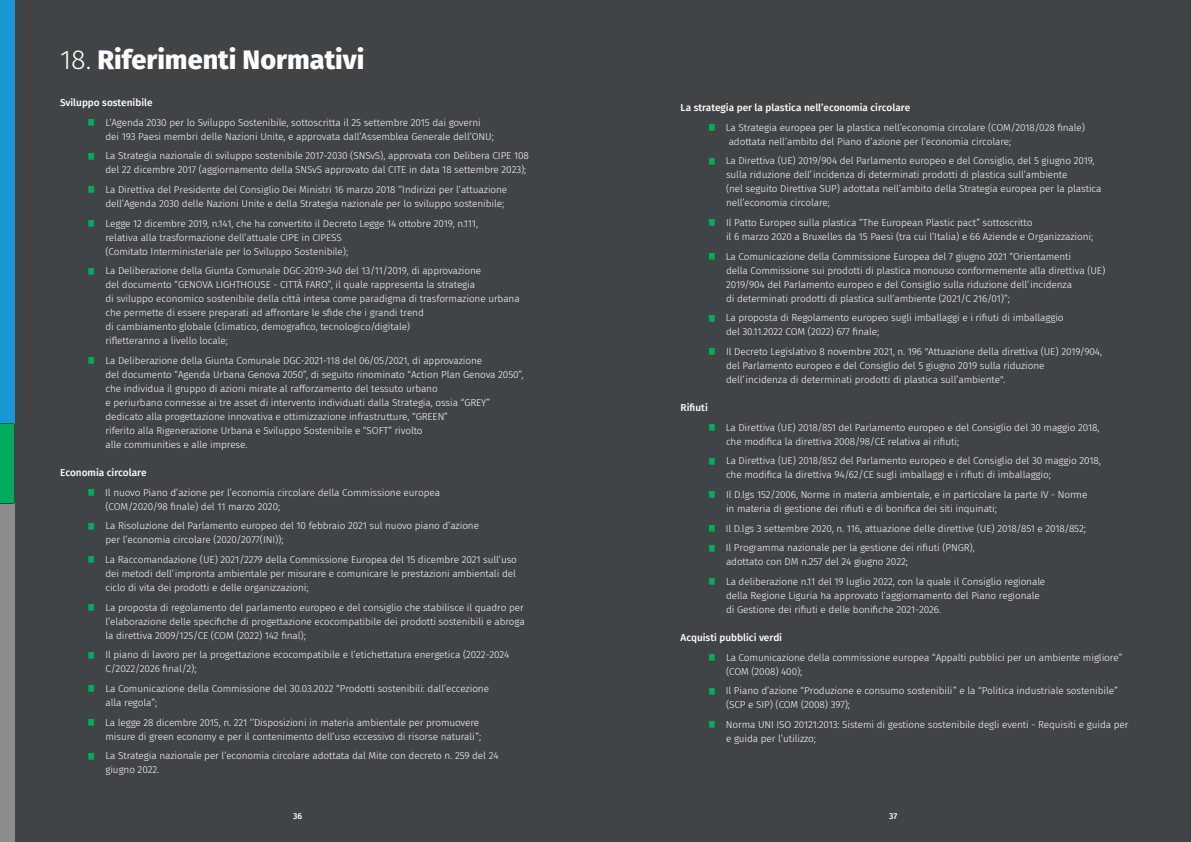
<style>
.page{position:relative;width:1191px;height:842px;background:#fff}
.page>*{position:absolute;margin:0;border:0;box-sizing:border-box;transform-origin:0 0}
.Headline{font:800 27px "Fira Sans";color:#fff}
.t1{font:300 10px/14px "Fira Sans";letter-spacing:-.01em;color:#fff}
.Corpo_testo_10_pt{font:500 10px "Fira Sans";color:#fff}
.Corpo_testo{font:500 8.5px "Fira Sans";color:#fff}
.s1{font-weight:300}
.s2{font-family:"Helvetica";font-weight:400;font-size:5.7px;color:#00ad5c}
</style>
<div class="page">
<div style="left:14px;top:0;width:1177px;height:842px;background:#414447"></div>
<div style="left:0;top:0;width:14px;height:423px;background:#1a97d5"></div>
<div style="left:0;top:503px;width:14px;height:339px;background:#8d8b8e"></div>
<div style="left:0;top:423px;width:14px;height:80px;background:#00ad5c"></div>
<p class="Headline" style="left:60px;top:36px;width:306px"><span class="s1">18.</span> Riferimenti Normativi</p>
<p class="Corpo_testo_10_pt" style="left:60px;top:94px;width:94px">Sviluppo sostenibile</p>
<p class="t1" style="left:105px;top:115px;width:390px;text-indent:-17px"><span class="s2">█</span> L’Agenda 2030 per lo Sviluppo Sostenibile, sottoscritta il 25 settembre 2015 dai governi dei 193 Paesi membri delle Nazioni Unite, e approvata dall’Assemblea Generale dell’ONU;</p>
<p class="t1" style="left:88px;top:149px;width:442px;text-align:right"><span class="s2">█</span> La Strategia nazionale di sviluppo sostenibile 2017-2030 (SNSvS), approvata con Delibera CIPE 108 del 22 dicembre 2017 (aggiornamento della SNSvS approvato dal CITE in data 18 settembre 2023);</p>
<p class="t1" style="left:105px;top:182px;width:403px;text-indent:-17px"><span class="s2">█</span> La Direttiva del Presidente del Consiglio Dei Ministri 16 marzo 2018 ‘’Indirizzi per l’attuazione dell’Agenda 2030 delle Nazioni Unite e della Strategia nazionale per lo sviluppo sostenibile;</p>
<p class="t1" style="left:105px;top:216px;width:374px;text-indent:-17px"><span class="s2">█</span> Legge 12 dicembre 2019, n.141, che ha convertito il Decreto Legge 14 ottobre 2019, n.111, relativa alla trasformazione dell’attuale CIPE in CIPESS<br>(Comitato Interministeriale per lo Sviluppo Sostenibile);</p>
<p class="t1" style="left:105px;top:264px;width:416px;text-indent:-17px"><span class="s2">█</span> La Deliberazione della Giunta Comunale DGC-2019-340 del 13/11/2019, di approvazione<br>del documento “GENOVA LIGHTHOUSE - CITTÀ FARO”, il quale rappresenta la strategia<br>di sviluppo economico sostenibile della città intesa come paradigma di trasformazione urbana che permette di essere preparati ad affrontare le sfide che i grandi trend<br>di cambiamento globale (climatico, demografico, tecnologico/digitale)<br>rifletteranno a livello locale;</p>
<p class="t1" style="left:105px;top:353px;width:419px;text-indent:-17px"><span class="s2">█</span> La Deliberazione della Giunta Comunale DGC-2021-118 del 06/05/2021, di approvazione<br>del documento “Agenda Urbana Genova 2050”, di seguito rinominato “Action Plan Genova 2050”, che individua il gruppo di azioni mirate al rafforzamento del tessuto urbano<br>e periurbano connesse ai tre asset di intervento individuati dalla Strategia, ossia “GREY” dedicato alla progettazione innovativa e ottimizzazione infrastrutture, “GREEN”<br>riferito alla Rigenerazione Urbana e Sviluppo Sostenibile e “SOFT” rivolto<br>alle communities e alle imprese.</p>
<p class="Corpo_testo_10_pt" style="left:60px;top:464px;width:88px">Economia circolare</p>
<p class="t1" style="left:105px;top:485px;width:336px;text-indent:-17px"><span class="s2">█</span> Il nuovo Piano d’azione per l’economia circolare della Commissione europea (COM/2020/98 finale) del 11 marzo 2020;</p>
<p class="t1" style="left:105px;top:519px;width:375px;text-indent:-17px"><span class="s2">█</span> La Risoluzione del Parlamento europeo del 10 febbraio 2021 sul nuovo piano d’azione per l’economia circolare (2020/2077(INI));</p>
<p class="t1" style="left:105px;top:552px;width:413px;text-align:justify;text-indent:-17px"><span class="s2">█</span> La Raccomandazione (UE) 2021/2279 della Commissione Europea del 15 dicembre 2021 sull’uso dei metodi dell’impronta ambientale per misurare e comunicare le prestazioni ambientali del ciclo di vita dei prodotti e delle organizzazioni;</p>
<p class="t1" style="left:105px;top:600px;width:421px;text-align:justify;text-indent:-17px"><span class="s2">█</span> La proposta di regolamento del parlamento europeo e del consiglio che stabilisce il quadro per l’elaborazione delle specifiche di progettazione ecocompatibile dei prodotti sostenibili e abroga la direttiva 2009/125/CE (COM (2022) 142 final);</p>
<p class="t1" style="left:105px;top:648px;width:405px;text-indent:-17px"><span class="s2">█</span> Il piano di lavoro per la progettazione ecocompatibile e l’etichettatura energetica (2022-2024<br>C/2022/2026 final/2);</p>
<p class="t1" style="left:105px;top:681px;width:385px;text-indent:-17px"><span class="s2">█</span> La Comunicazione della Commissione del 30.03.2022 “Prodotti sostenibili: dall’eccezione alla regola”;</p>
<p class="t1" style="left:88px;top:715px;width:394px;text-align:right"><span class="s2">█</span> La legge 28 dicembre 2015, n. 221 ‘’Disposizioni in materia ambientale per promuovere misure di green economy e per il contenimento dell’uso eccessivo di risorse naturali”;</p>
<p class="t1" style="left:105px;top:749px;width:394px;text-indent:-17px"><span class="s2">█</span> La Strategia nazionale per l’economia circolare adottata dal Mite con decreto n. 259 del 24 giugno 2022.</p>
<p class="Corpo_testo_10_pt" style="left:680px;top:99px;width:231px">La strategia per la plastica nell’economia circolare</p>
<p class="t1" style="left:728px;top:120px;width:358px;text-indent:-20px"><span class="s2">█</span> La Strategia europea per la plastica nell’economia circolare (COM/2018/028 finale) adottata nell’ambito del Piano d’azione per l’economia circolare;</p>
<p class="t1" style="left:726px;top:154px;width:377px;text-indent:-17px"><span class="s2">█</span> La Direttiva (UE) 2019/904 del Parlamento europeo e del Consiglio, del 5 giugno 2019, sulla riduzione dell’incidenza di determinati prodotti di plastica sull’ambiente<br>(nel seguito Direttiva SUP) adottata nell’ambito della Strategia europea per la plastica nell’economia circolare;</p>
<p class="t1" style="left:726px;top:215px;width:369px;text-indent:-17px"><span class="s2">█</span> Il Patto Europeo sulla plastica “The European Plastic pact” sottoscritto<br>il 6 marzo 2020 a Bruxelles da 15 Paesi (tra cui l’Italia) e 66 Aziende e Organizzazioni;</p>
<p class="t1" style="left:726px;top:249px;width:381px;text-indent:-17px"><span class="s2">█</span> La Comunicazione della Commissione Europea del 7 giugno 2021 “Orientamenti<br>della Commissione sui prodotti di plastica monouso conformemente alla direttiva (UE)<br>2019/904 del Parlamento europeo e del Consiglio sulla riduzione dell’incidenza<br>di determinati prodotti di plastica sull’ambiente (2021/C 216/01)”;</p>
<p class="t1" style="left:726px;top:311px;width:339px;text-indent:-17px"><span class="s2">█</span> La proposta di Regolamento europeo sugli imballaggi e i rifiuti di imballaggio del 30.11.2022 COM (2022) 677 finale;</p>
<p class="t1" style="left:726px;top:344px;width:377px;text-indent:-17px"><span class="s2">█</span> Il Decreto Legislativo 8 novembre 2021, n. 196 "Attuazione della direttiva (UE) 2019/904, del Parlamento europeo e del Consiglio del 5 giugno 2019 sulla riduzione dell’incidenza di determinati prodotti di plastica sull’ambiente".</p>
<p class="Corpo_testo_10_pt" style="left:680px;top:399px;width:29px">Rifiuti</p>
<p class="t1" style="left:726px;top:420px;width:375px;text-indent:-17px"><span class="s2">█</span> La Direttiva (UE) 2018/851 del Parlamento europeo e del Consiglio del 30 maggio 2018, che modifica la direttiva 2008/98/CE relativa ai rifiuti;</p>
<p class="t1" style="left:726px;top:454px;width:376px;text-indent:-17px"><span class="s2">█</span> La Direttiva (UE) 2018/852 del Parlamento europeo e del Consiglio del 30 maggio 2018, che modifica la direttiva 94/62/CE sugli imballaggi e i rifiuti di imballaggio;</p>
<p class="t1" style="left:726px;top:487px;width:363px;text-indent:-17px"><span class="s2">█</span> Il D.lgs 152/2006, Norme in materia ambientale, e in particolare la parte IV - Norme in materia di gestione dei rifiuti e di bonifica dei siti inquinati;</p>
<p class="t1" style="left:709px;top:521px;width:378px"><span class="s2">█</span> Il D.lgs 3 settembre 2020, n. 116, attuazione delle direttive (UE) 2018/851 e 2018/852;</p>
<p class="t1" style="left:726px;top:541px;width:250px;text-indent:-17px"><span class="s2">█</span> Il Programma nazionale per la gestione dei rifiuti (PNGR), adottato con DM n.257 del 24 giugno 2022;</p>
<p class="t1" style="left:726px;top:574px;width:321px;text-indent:-17px"><span class="s2">█</span> La deliberazione n.11 del 19 luglio 2022, con la quale il Consiglio regionale della Regione Liguria ha approvato l’aggiornamento del Piano regionale di Gestione dei rifiuti e delle bonifiche 2021-2026.</p>
<p class="Corpo_testo_10_pt" style="left:680px;top:629px;width:103px">Acquisti pubblici verdi</p>
<p class="t1" style="left:726px;top:650px;width:398px;text-indent:-17px"><span class="s2">█</span> La Comunicazione della commissione europea “Appalti pubblici per un ambiente migliore” (COM (2008) 400);</p>
<p class="t1" style="left:726px;top:684px;width:393px;text-indent:-17px"><span class="s2">█</span> Il Piano d’azione “Produzione e consumo sostenibili” e la “Politica industriale sostenibile” (SCP e SIP) (COM (2008) 397);</p>
<p class="t1" style="left:726px;top:717px;width:404px;text-indent:-17px"><span class="s2">█</span> Norma UNI ISO 20121:2013: Sistemi di gestione sostenibile degli eventi - Requisiti e guida per e guida per l’utilizzo;</p>
<p class="Corpo_testo" style="left:293px;top:809px;width:11px">36</p>
<p class="Corpo_testo" style="left:889px;top:809px;width:10px">37</p>
</div>
